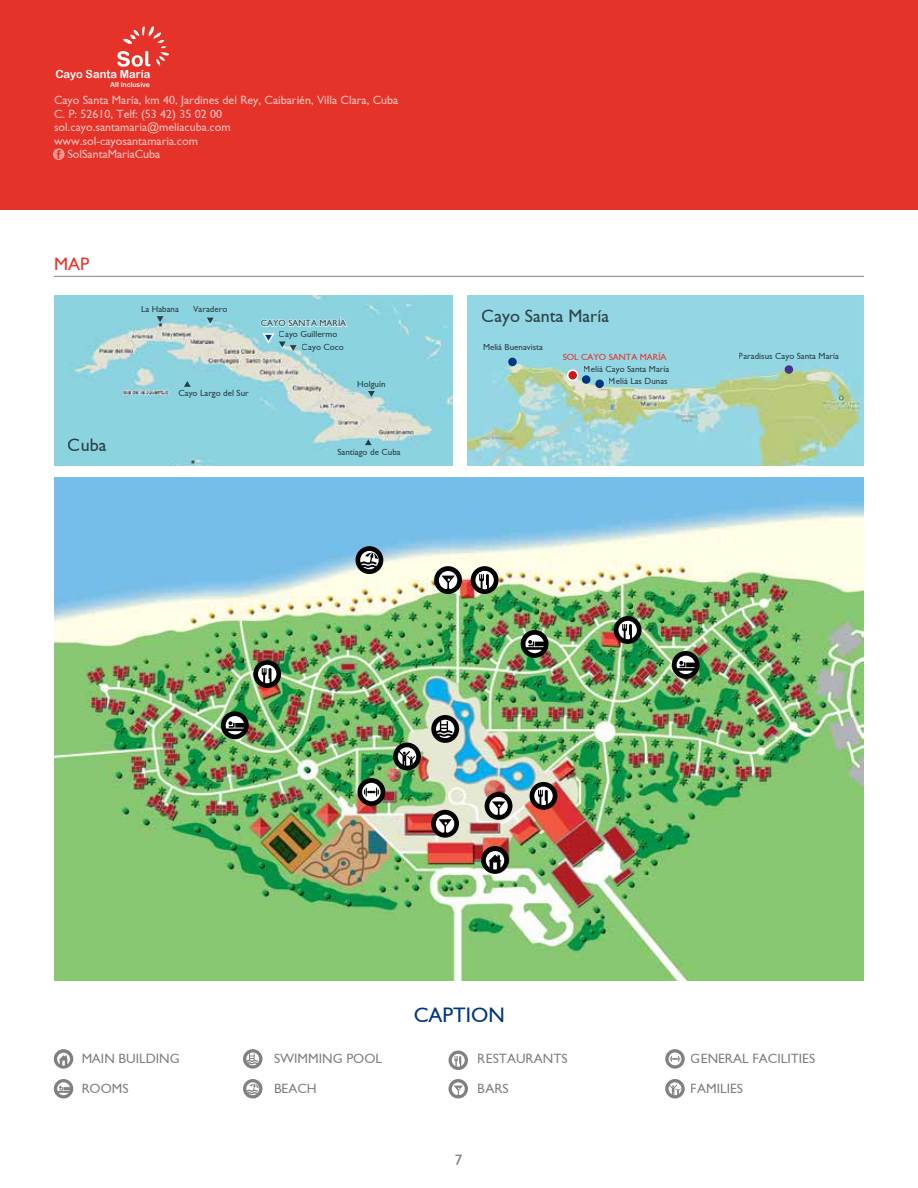
<style>
.page{position:relative;width:918px;height:1188px;background:#fff}
.page>*{position:absolute;margin:0;border:0;box-sizing:border-box;transform-origin:0 0}
.t1{font:21px "Gill Sans";color:#003580}
.t2{font:18px "Gill Sans";color:#000}
.t3{font:18px "Gill Sans";color:#e63329}
.t4{font:15px "Gill Sans";color:#767b7d}
.t5{font:13.5px "Gill Sans";color:#000}
.t6{font:12px "Gill Sans";color:#fff}
.t7{font:11.25px "Arial Rounded MT Bold";color:#fff}
.t8{font:9px/12.9px "Gill Sans";color:#000}
.t9{font:9px "Gill Sans";color:#e63329}
.t10{font:6.9px "Arial Rounded MT Bold";color:#fff}
</style>
<div class="page">
<div style="left:0;top:0;width:918px;height:210px;background:#e63329"></div>
<svg style="left:53px;top:148px;width:12px;height:12px"></svg>
<svg style="left:117px;top:26px;width:52px;height:41px"></svg>
<img style="left:54px;top:477px;width:810px;height:504px">
<hr style="left:54px;top:276px;width:810px;height:1px;background:#000">
<img style="left:54px;top:296px;width:399px;height:170px">
<svg style="left:449px;top:1051px;width:19px;height:19px"></svg>
<svg style="left:452px;top:1054px;width:13px;height:13px"></svg>
<svg style="left:665px;top:1049px;width:20px;height:20px"></svg>
<svg style="left:669px;top:1052px;width:12px;height:13px"></svg>
<svg style="left:449px;top:1079px;width:19px;height:19px"></svg>
<svg style="left:452px;top:1082px;width:13px;height:13px"></svg>
<svg style="left:243px;top:1049px;width:19px;height:20px"></svg>
<svg style="left:246px;top:1052px;width:13px;height:13px"></svg>
<svg style="left:54px;top:1079px;width:19px;height:19px"></svg>
<svg style="left:57px;top:1082px;width:13px;height:13px"></svg>
<svg style="left:54px;top:1049px;width:19px;height:20px"></svg>
<svg style="left:57px;top:1053px;width:13px;height:13px"></svg>
<svg style="left:243px;top:1079px;width:19px;height:19px"></svg>
<svg style="left:246px;top:1082px;width:13px;height:13px"></svg>
<img style="left:468px;top:296px;width:395px;height:170px">
<svg style="left:157px;top:316px;width:6px;height:6px"></svg>
<svg style="left:207px;top:318px;width:7px;height:6px"></svg>
<svg style="left:368px;top:391px;width:7px;height:6px"></svg>
<svg style="left:259px;top:317px;width:90px;height:34px;background:#97d5df"></svg>
<svg style="left:365px;top:439px;width:7px;height:6px"></svg>
<div style="left:568px;top:370px;width:10px;height:10px;background:#cd171a;border-radius:50%"></div>
<div style="left:567px;top:370px;width:11px;height:11px;border:2px solid #fff;border-radius:50%"></div>
<div style="left:595px;top:380px;width:9px;height:8px;background:#003580;border-radius:50%"></div>
<div style="left:582px;top:375px;width:8px;height:9px;background:#003580;border-radius:50%"></div>
<div style="left:508px;top:358px;width:9px;height:8px;background:#003580;border-radius:50%"></div>
<div style="left:785px;top:365px;width:8px;height:9px;background:#48328a;border-radius:50%"></div>
<div style="left:471px;top:566px;width:28px;height:28px;background:#000;border-radius:50%"></div>
<svg style="left:475px;top:571px;width:19px;height:18px"></svg>
<div style="left:530px;top:782px;width:27px;height:28px;background:#000;border-radius:50%"></div>
<svg style="left:534px;top:787px;width:19px;height:18px"></svg>
<div style="left:357px;top:778px;width:28px;height:28px;background:#000;border-radius:50%"></div>
<svg style="left:362px;top:783px;width:19px;height:18px"></svg>
<div style="left:485px;top:792px;width:27px;height:28px;background:#000;border-radius:50%"></div>
<svg style="left:489px;top:797px;width:19px;height:18px"></svg>
<div style="left:521px;top:630px;width:28px;height:28px;background:#000;border-radius:50%"></div>
<svg style="left:525px;top:635px;width:19px;height:18px"></svg>
<div style="left:672px;top:651px;width:28px;height:28px;background:#000;border-radius:50%"></div>
<svg style="left:677px;top:656px;width:18px;height:18px"></svg>
<div style="left:481px;top:846px;width:28px;height:28px;background:#000;border-radius:50%"></div>
<svg style="left:486px;top:851px;width:18px;height:18px"></svg>
<div style="left:356px;top:546px;width:27px;height:28px;background:#000;border-radius:50%"></div>
<svg style="left:360px;top:551px;width:19px;height:18px"></svg>
<div style="left:431px;top:715px;width:28px;height:28px;background:#000;border-radius:50%"></div>
<svg style="left:436px;top:720px;width:18px;height:18px"></svg>
<div style="left:431px;top:810px;width:28px;height:28px;background:#000;border-radius:50%"></div>
<svg style="left:436px;top:815px;width:18px;height:18px"></svg>
<div style="left:393px;top:743px;width:28px;height:27px;background:#000;border-radius:50%"></div>
<svg style="left:398px;top:747px;width:18px;height:19px"></svg>
<svg style="left:665px;top:1079px;width:20px;height:19px"></svg>
<svg style="left:669px;top:1082px;width:12px;height:13px"></svg>
<div style="left:434px;top:566px;width:28px;height:28px;background:#000;border-radius:50%"></div>
<svg style="left:439px;top:571px;width:18px;height:18px"></svg>
<svg style="left:184px;top:381px;width:7px;height:6px"></svg>
<div style="left:253px;top:660px;width:28px;height:28px;background:#000;border-radius:50%"></div>
<svg style="left:258px;top:665px;width:18px;height:18px"></svg>
<div style="left:614px;top:616px;width:28px;height:28px;background:#000;border-radius:50%"></div>
<svg style="left:618px;top:621px;width:19px;height:18px"></svg>
<div style="left:221px;top:711px;width:28px;height:28px;background:#000;border-radius:50%"></div>
<svg style="left:226px;top:716px;width:18px;height:18px"></svg>
<p class="t7" style="left:55px;top:67px;width:96px">Cayo Santa María</p>
<p class="t10" style="left:110px;top:81px;width:41px">All inclusive</p>
<p class="t6" style="left:54px;top:93px;width:346px">Cayo Santa María, km 40, Jardines del Rey, Caibarién, Villa Clara, Cuba</p>
<p class="t6" style="left:54px;top:107px;width:170px">C. P: 52610, Telf: (53 42) 35 02 00</p>
<p class="t6" style="left:54px;top:120px;width:178px">sol.cayo.santamaria@meliacuba.com</p>
<p class="t6" style="left:54px;top:134px;width:146px">www.sol-cayosantamaria.com</p>
<p class="t6" style="left:67px;top:147px;width:95px">SolSantaMariaCuba</p>
<h2 class="t3" style="left:54px;top:254px;width:37px">MAP</h2>
<h2 class="t2" style="left:68px;top:435px;width:40px">Cuba</h2>
<p class="t8" style="left:141px;top:303px;width:39px">La Habana</p>
<p class="t8" style="left:193px;top:303px;width:36px">Varadero</p>
<p class="t8" style="left:178px;top:386px;width:72px">Cayo Largo del Sur</p>
<p class="t8" style="left:261px;top:317px;width:87px">CAYO SANTA MARÍA</p>
<p class="t8" style="left:302px;top:328px;width:43px;text-indent:-23px">Cayo Guillermo<br>Cayo Coco</p>
<p class="t8" style="left:357px;top:378px;width:30px">Holguín</p>
<p class="t8" style="left:338px;top:446px;width:65px">Santiago de Cuba</p>
<h2 class="t2" style="left:482px;top:305px;width:129px">Cayo Santa María</h2>
<p class="t9" style="left:563px;top:352px;width:105px">SOL CAYO SANTA MARÍA</p>
<p class="t8" style="left:609px;top:375px;width:60px">Meliá Las Dunas</p>
<p class="t8" style="left:483px;top:341px;width:62px">Meliá Buenavista</p>
<p class="t8" style="left:584px;top:363px;width:87px">Meliá Cayo Santa María</p>
<p class="t8" style="left:739px;top:350px;width:102px">Paradisus Cayo Santa María</p>
<p class="t5" style="left:81px;top:1051px;width:100px">MAIN BUILDING</p>
<p class="t5" style="left:81px;top:1081px;width:49px">ROOMS</p>
<p class="t5" style="left:274px;top:1051px;width:110px">SWIMMING POOL</p>
<p class="t5" style="left:274px;top:1081px;width:44px">BEACH</p>
<h1 class="t1" style="left:414px;top:1003px;width:93px">CAPTION</h1>
<p class="t5" style="left:478px;top:1051px;width:91px">RESTAURANTS</p>
<p class="t5" style="left:478px;top:1081px;width:32px">BARS</p>
<p class="t4" style="left:455px;top:1151px;width:9px">7</p>
<p class="t5" style="left:691px;top:1051px;width:126px">GENERAL FACILITIES</p>
<p class="t5" style="left:691px;top:1081px;width:54px">FAMILIES</p>
</div>
